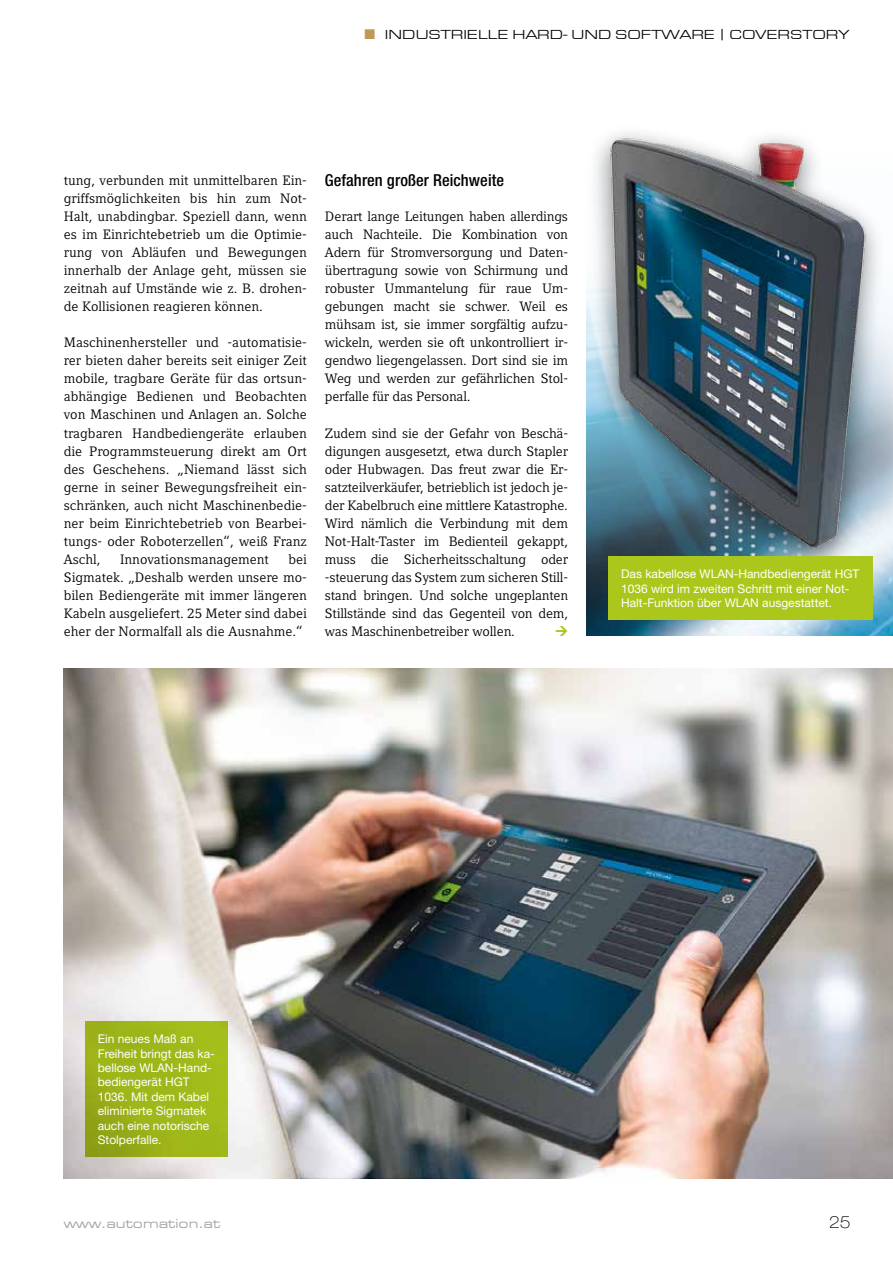
<style>
.page{position:relative;width:893px;height:1263px;background:#fff}
.page>*{position:absolute;margin:0;border:0;box-sizing:border-box;transform-origin:0 0}
.t1{font:500 condensed 16.5px "Helvetica Neue";letter-spacing:.005em;color:#000}
.t2{font:100 expanded 16.5px "Helvetica Neue";color:#000}
.t3{font:13.5px/18px "Compatil Letter LT Pro";color:#000;text-align:justify}
.t4{font:13.5px "Eurostile Extended Roman DTC";color:#000}
.t5{font:13.5px "Eurostile Extended Roman DTC";color:#9c9e9f}
.t6{font:12px/14.4px "Helvetica Neue";color:#fff}
</style>
<div class="page">
<img style="left:586px;top:290px;width:307px;height:346px">
<img style="left:64px;top:668px;width:829px;height:510px">
<div style="left:85px;top:1021px;width:143px;height:136px;background:linear-gradient(to right,#96aa18,#a5c01b)"></div>
<div style="left:587px;top:123px;width:300px;height:454px;background:#000;opacity:.5"></div>
<img style="left:603px;top:123px;width:284px;height:497px">
<div style="left:608px;top:556px;width:264px;height:64px;background:#acc71c"></div>
<p class="t4" style="left:385px;top:28px;width:466px">INDUSTRI ELLE HARD- UND SOFTWARE | COVERSTORY</p>
<p class="t3" style="left:64px;top:171px;width:245px">tung, verbunden mit unmittelbaren Ein&shy;griffsmöglichkeiten bis hin zum Not-Halt, unabdingbar. Speziell dann, wenn es im Einrichtebetrieb um die Optimie&shy;rung von Abläufen und Bewegungen innerhalb der Anlage geht, müssen sie zeitnah auf Umstände wie z. B. drohen&shy;de Kollisionen reagieren können.</p>
<p class="t3" style="left:64px;top:334px;width:245px">Maschinenhersteller und -automatisie&shy;rer bieten daher bereits seit einiger Zeit mobile, tragbare Geräte für das ortsun&shy;abhängige Bedienen und Beobachten von Maschinen und Anlagen an. Solche tragbaren Handbediengeräte erlauben die Programmsteuerung direkt am Ort des Geschehens. „Niemand lässt sich gerne in seiner Bewegungsfreiheit ein&shy;schränken, auch nicht Maschinenbedie&shy;ner beim Einrichtebetrieb von Bearbei&shy;tungs- oder Roboterzellen“, weiß Franz Aschl,</p>
<p class="t3" style="left:64px;top:550px;width:245px;text-indent:225px">bei Sigmatek. „Deshalb werden unsere mo&shy;bilen Bediengeräte mit immer längeren Kabeln ausgeliefert. 25 Meter sind dabei eher der Normalfall als die Ausnahme.“</p>
<p class="t3" style="left:120px;top:550px;width:150px">Innovationsmanagement</p>
<p class="t1" style="left:325px;top:171px;width:181px">Gefahren großer Reichweite</p>
<p class="t3" style="left:325px;top:207px;width:245px">Derart lange Leitungen haben allerdings auch Nachteile. Die Kombination von Adern für Stromversorgung und Daten&shy;übertragung sowie von Schirmung und robuster Ummantelung für raue Um&shy;gebungen macht sie schwer. Weil es mühsam ist, sie immer sorgfältig aufzu&shy;wickeln, werden sie oft unkontrolliert ir&shy;gendwo liegengelassen. Dort sind sie im Weg und werden zur gefährlichen Stol&shy;perfalle für das Personal.</p>
<p class="t3" style="left:325px;top:424px;width:245px">Zudem sind sie der Gefahr von Beschä&shy;digungen ausgesetzt, etwa durch Stapler oder Hubwagen. Das freut zwar die Er&shy;satzteilverkäufer, betrieblich ist jedoch je&shy;der Kabelbruch eine mittlere Katastrophe.<br>Wird nämlich die Verbindung mit dem Not-Halt-Taster im Bedienteil gekappt, muss die Sicherheitsschaltung oder -steuerung das System zum sicheren Still&shy;stand bringen. Und solche ungeplanten Stillstände sind das Gegenteil von dem, was Maschinenbetreiber wollen.</p>
<p class="t6" style="left:621px;top:567px;width:240px">Das kabellose WLAN-Handbediengerät HGT<br>1036 wird im zweiten Schritt mit einer Not-<br>Halt-Funktion über WLAN ausgestattet.</p>
<p class="t6" style="left:98px;top:1031px;width:118px">Ein neues Maß an<br>Freiheit bringt das ka&shy;bellose WLAN-Hand&shy;bediengerät HGT<br>1036. Mit dem Kabel eliminierte Sigmatek auch eine notorische<br>Stolperfalle.</p>
<p class="t5" style="left:64px;top:1216px;width:158px">WWW.AUTOMATION.AT</p>
<p class="t2" style="left:829px;top:1213px;width:23px">25</p>
</div>
